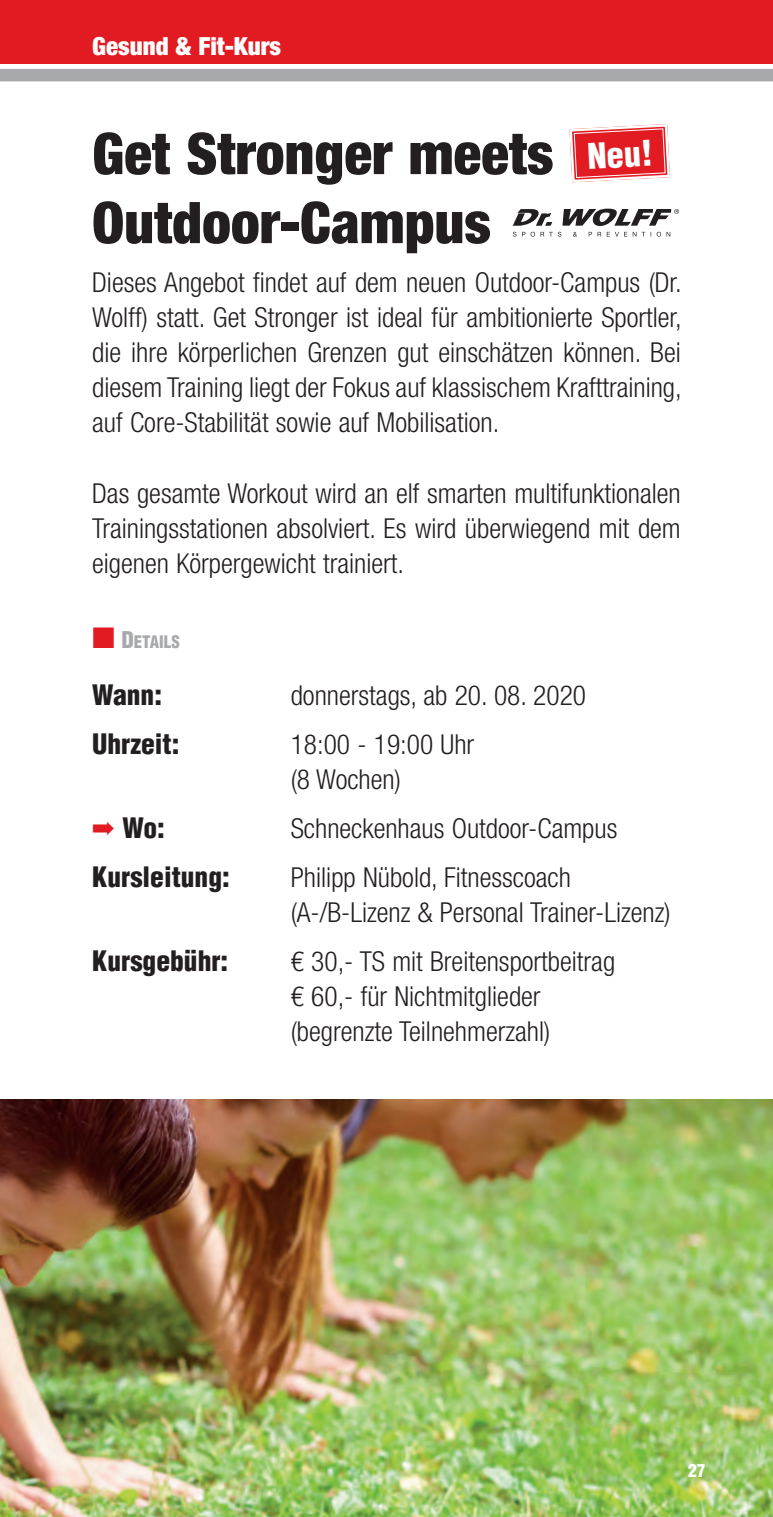
<style>
.page{position:relative;width:773px;height:1517px;background:#fff}
.page>*{position:absolute;margin:0;border:0;box-sizing:border-box;transform-origin:0 0}
.t1{font:900 condensed 57.5px/69px "Helvetica Neue";color:#231f20}
.t2{font:900 condensed 34.5px "Helvetica";color:#fff}
.t3{font:300 condensed 27.5px/35px "Helvetica Neue";color:#231f20}
.t4{font:900 condensed 27.5px "Helvetica";color:#231f20}
.t5{font:900 condensed 25px "Helvetica Neue";color:#fff}
.t6{font:900 condensed 17.5px "Helvetica";color:#fff}
.t7{font:900 condensed 17px "Helvetica";color:#a8a9ad}
.s1{font-size:22.5px}
.s2{color:#e21a21}
.s3{font-family:"Linotype Euro Font Gto P";font-weight:400;font-stretch:normal}
</style>
<div class="page">
<div style="left:0;top:69px;width:772px;height:12px;background:#a8a9ad"></div>
<div style="left:0;top:0;width:772px;height:64px;background:#e21a21"></div>
<img style="left:0;top:1099px;width:772px;height:418px">
<svg style="left:569px;top:124px;width:101px;height:59px"></svg>
<svg style="left:512px;top:209px;width:40px;height:17px"></svg>
<svg style="left:512px;top:232px;width:158px;height:5px"></svg>
<svg style="left:562px;top:209px;width:117px;height:17px"></svg>
<p class="t5" style="left:92px;top:30px;width:190px">Gesund &amp; Fit-Kurs</p>
<h1 class="t1" style="left:92px;top:118px;width:463px">Get Stronger meets<br>Outdoor-Campus</h1>
<p class="t3" style="left:92px;top:265px;width:591px;text-align:justify">Dieses Angebot findet auf dem neuen Outdoor-Campus (Dr.<br>Wolff) statt. Get Stronger ist ideal für ambitionierte Sportler, die ihre körperlichen Grenzen gut einschätzen können. Bei diesem Training liegt der Fokus auf klassischem Krafttraining, auf Core-Stabilität sowie auf Mobilisation.</p>
<p class="t2" style="left:586px;top:135px;width:67px;rotate:-3deg">Neu!</p>
<p class="t3" style="left:92px;top:475px;width:590px;text-align:justify">Das gesamte Workout wird an elf smarten multifunktionalen Trainingsstationen absolviert. Es wird überwiegend mit dem eigenen Körpergewicht trainiert.</p>
<p class="t7" style="left:121px;top:631px;width:60px"><span class="s1">D</span>ETAILS</p>
<p class="t4" style="left:92px;top:677px;width:71px">Wann:</p>
<p class="t3" style="left:291px;top:677px;width:297px">donnerstags, ab 20. 08. 2020</p>
<p class="t4" style="left:92px;top:726px;width:89px">Uhrzeit:</p>
<p class="t3" style="left:291px;top:726px;width:185px">18:00 - 19:00 Uhr (8 Wochen)</p>
<p class="t4" style="left:92px;top:810px;width:74px"><span class="s2">➡</span> Wo:</p>
<p class="t3" style="left:291px;top:810px;width:328px">Schneckenhaus Outdoor-Campus</p>
<p class="t4" style="left:92px;top:859px;width:139px">Kursleitung:</p>
<p class="t3" style="left:291px;top:860px;width:381px">Philipp Nübold, Fitnesscoach (A-/B-Lizenz &amp; Personal Trainer-Lizenz)</p>
<p class="t4" style="left:92px;top:944px;width:137px">Kursgebühr:</p>
<p class="t3" style="left:291px;top:944px;width:326px"><span class="s3">m</span> 30,- TS mit Breitensportbeitrag <span class="s3">m</span> 60,- für Nichtmitglieder (begrenzte Teilnehmerzahl)</p>
<p class="t6" style="left:688px;top:1459px;width:19px">27</p>
</div>
